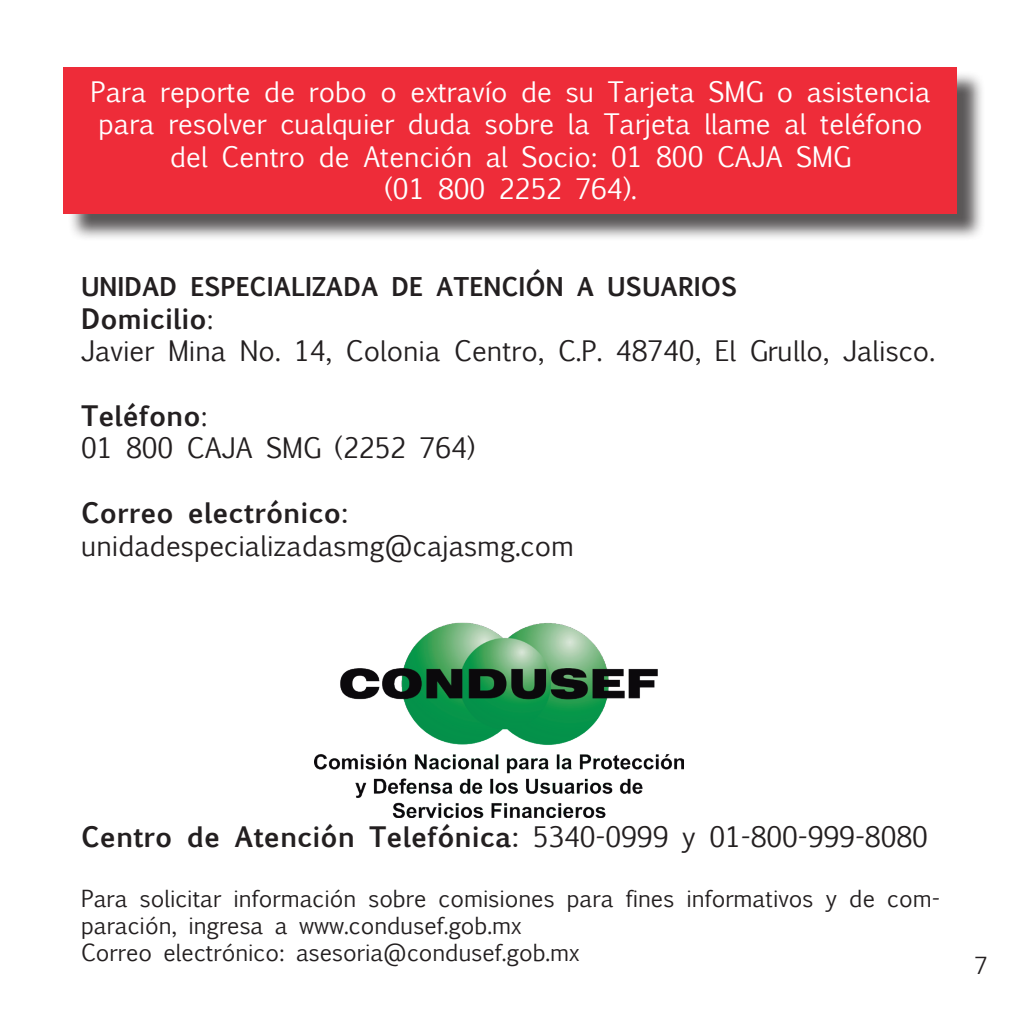
<style>
.page{position:relative;width:1021px;height:1021px;background:#fff}
.page>*{position:absolute;margin:0;border:0;box-sizing:border-box;transform-origin:0 0}
.t1{font:27px/32.4px "Euphemia UCAS";color:#fff;text-align:center}
.t2{font:27px/32.4px "Euphemia UCAS";color:#231f20}
.t3{font:700 27px "Euphemia UCAS";color:#231f20}
.t4{font:700 24.75px "Euphemia UCAS";color:#231f20}
.t5{font:22.5px/27px "Euphemia UCAS";color:#231f20}
.s1{font-weight:700}
.s2{font-weight:400}
</style>
<div class="page">
<div style="left:67px;top:70px;width:918px;height:172px;background:#231f20;opacity:.75"></div>
<div style="left:64px;top:67px;width:893px;height:147px;background:#ee2c39"></div>
<img style="left:314px;top:622px;width:369px;height:195px">
<p class="t1" style="left:90px;top:75px;width:841px">Para reporte de robo o extravío de su Tarjeta SMG o asistencia para resolver cualquier duda sobre la Tarjeta llame al teléfono del Centro de Atención al Socio: 01 800 CAJA SMG<br>(01 800 2252 764).</p>
<p class="t4" style="left:81px;top:268px;width:657px">UNIDAD ESPECIALIZADA DE ATENCIÓN A USUARIOS</p>
<p class="t2" style="left:81px;top:302px;width:855px"><span class="s1">Domicilio</span>:<br>Javier Mina No. 14, Colonia Centro, C.P. 48740, El Grullo, Jalisco.</p>
<p class="t2" style="left:81px;top:399px;width:396px"><span class="s1">Teléfono</span>:<br>01 800 CAJA SMG (2252 764)</p>
<p class="t3" style="left:81px;top:492px;width:269px">Correo electrónico:</p>
<p class="t2" style="left:81px;top:529px;width:494px">unidadespecializadasmg@cajasmg.com</p>
<p class="t3" style="left:81px;top:816px;width:848px">Centro de Atención Telefónica: <span class="s2">5340-0999 y 01-800-999-8080</span></p>
<p class="t5" style="left:81px;top:884px;width:860px">Para solicitar información sobre comisiones para fines informativos y de com&shy;paración, ingresa a www.condusef.gob.mx<br>Correo electrónico: asesoria@condusef.gob.mx</p>
<p class="t5" style="left:974px;top:952px;width:15px">7</p>
</div>
